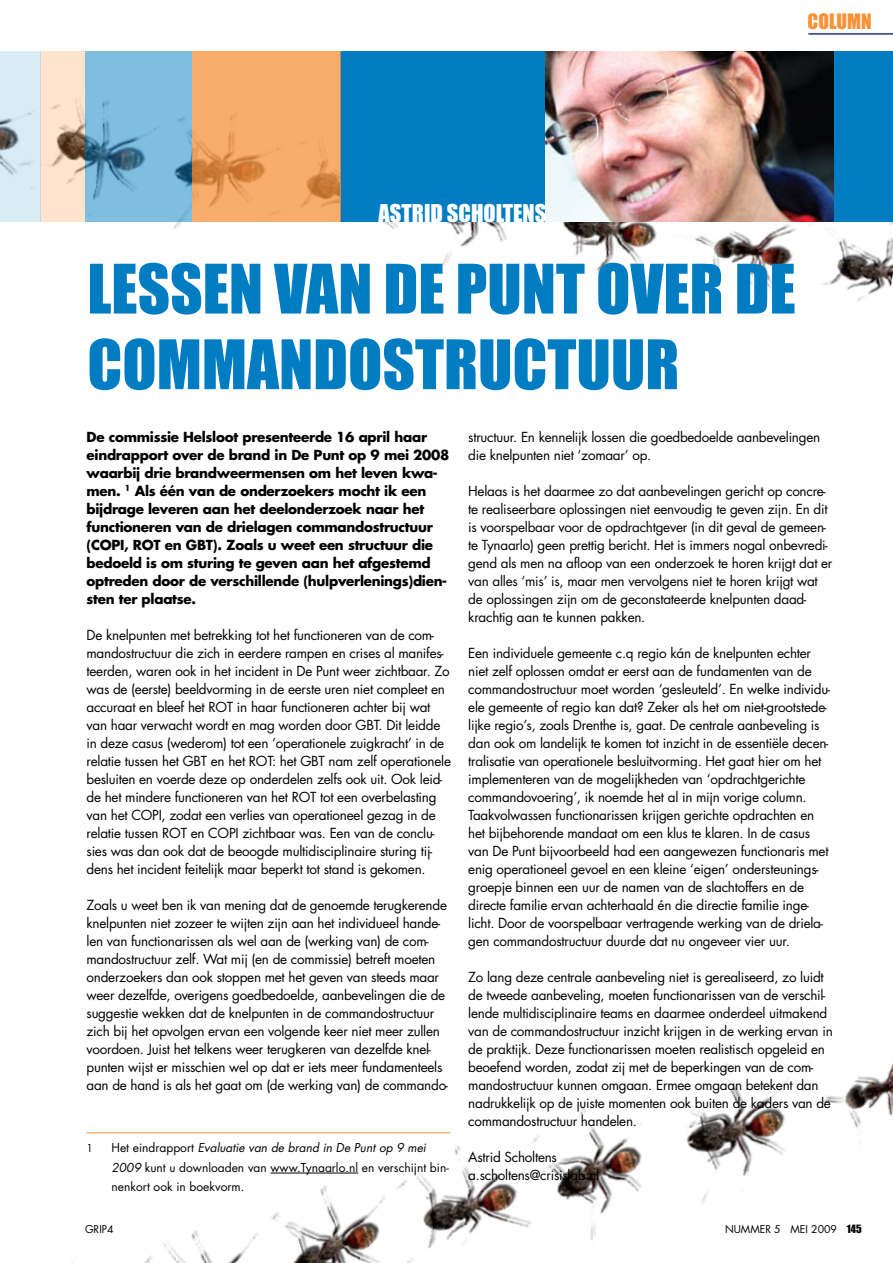
<style>
.page{position:relative;width:893px;height:1263px;background:#fff}
.page>*{position:absolute;margin:0;border:0;box-sizing:border-box;transform-origin:0 0}
.t1{font:63px/75.6px "Impact";color:#007dc2}
.t2{font:22.5px "Impact";color:#fff}
.t3{font:19.5px "Impact";color:#f79239}
.t4{font:13.5px/18px "Futura Std";letter-spacing:-.02em;color:#000}
.t5{font:700 13.5px/18px "Futura Std";letter-spacing:-.02em;color:#000}
.t6{font:12px/19.5px "Futura Std";color:#000}
.t7{font:10.5px "Futura Std";color:#000}
.s1{font-style:italic}
.s2{font-family:"Impact"}
</style>
<div class="page">
<img style="left:71px;top:1063px;width:821px;height:200px">
<img style="left:0;top:221px;width:892px;height:80px">
<hr style="left:87px;top:1132px;width:363px;height:1px;background:#f79239">
<hr style="left:270px;top:1173px;width:88px;height:1px;background:#000">
<hr style="left:808px;top:33px;width:84px;height:2px;background:#233289">
<div style="left:340px;top:51px;width:552px;height:170px;background:#007dc2"></div>
<svg style="left:192px;top:51px;width:148px;height:170px;background:#f3a764"></svg>
<svg style="left:85px;top:51px;width:107px;height:170px;background:#77b4d6"></svg>
<svg style="left:40px;top:51px;width:45px;height:170px;background:#edd4be"></svg>
<svg style="left:0;top:51px;width:40px;height:170px;background:#d0e2eb"></svg>
<img style="left:545px;top:51px;width:288px;height:170px">
<h3 class="t3" style="left:808px;top:9px;width:66px">COLUMN</h3>
<h2 class="t2" style="left:378px;top:199px;width:169px">ASTRID SCHOLTENS</h2>
<h1 class="t1" style="left:87px;top:251px;width:710px">LESSEN VAN DE PUNT OVER DE<br>COMMANDOSTRUCTUUR</h1>
<p class="t5" style="left:87px;top:427px;width:364px">De commissie Helsloot presenteerde 16 april haar eindrapport over de brand in De Punt op 9 mei 2008 waarbij drie brandweermensen om het leven kwa&shy;men. <sup>1</sup> Als één van de onderzoekers mocht ik een bijdrage leveren aan het deelonderzoek naar het functioneren van de drielagen commandostructuur (COPI, ROT en GBT). Zoals u weet een structuur die bedoeld is om sturing te geven aan het afgestemd optreden door de verschillende (hulpverlenings)dien&shy;sten ter plaatse.</p>
<p class="t4" style="left:87px;top:626px;width:366px">De knelpunten met betrekking tot het functioneren van de com&shy;mandostructuur die zich in eerdere rampen en crises al manifes&shy;teerden, waren ook in het incident in De Punt weer zichtbaar. Zo was de (eerste) beeldvorming in de eerste uren niet compleet en accuraat en bleef het ROT in haar functioneren achter bij wat van haar verwacht wordt en mag worden door GBT. Dit leidde in deze casus (wederom) tot een ‘operationele zuigkracht’ in de relatie tussen het GBT en het ROT: het GBT nam zelf operationele besluiten en voerde deze op onderdelen zelfs ook uit. Ook leid&shy;de het mindere functioneren van het ROT tot een overbelasting van het COPI, zodat een verlies van operationeel gezag in de relatie tussen ROT en COPI zichtbaar was. Een van de conclu&shy;sies was dan ook dat de beoogde multidisciplinaire sturing tij&shy;dens het incident feitelijk maar beperkt tot stand is gekomen.</p>
<p class="t4" style="left:87px;top:896px;width:363px">Zoals u weet ben ik van mening dat de genoemde terugkerende knelpunten niet zozeer te wijten zijn aan het individueel hande&shy;len van functionarissen als wel aan de (werking van) de com&shy;mandostructuur zelf. Wat mij (en de commissie) betreft moeten onderzoekers dan ook stoppen met het geven van steeds maar weer dezelfde, overigens goedbedoelde, aanbevelingen die de suggestie wekken dat de knelpunten in de commandostructuur zich bij het opvolgen ervan een volgende keer niet meer zullen voordoen. Juist het telkens weer terugkeren van dezelfde knel&shy;punten wijst er misschien wel op dat er iets meer fundamenteels aan de hand is als het gaat om (de werking van) de commando-</p>
<p class="t7" style="left:87px;top:1142px;width:8px">1</p>
<p class="t6" style="left:111px;top:1138px;width:339px">Het eindrapport <span class="s1">Evaluatie van de brand in De Punt op 9 mei<br>2009</span> kunt u downloaden van www.Tynaarlo.nl en verschijnt bin&shy;nenkort ook in boekvorm.</p>
<p class="t4" style="left:468px;top:428px;width:354px">structuur. En kennelijk lossen die goedbedoelde aanbevelingen die knelpunten niet ‘zomaar’ op.</p>
<p class="t4" style="left:468px;top:482px;width:366px">Helaas is het daarmee zo dat aanbevelingen gericht op concre&shy;te realiseerbare oplossingen niet eenvoudig te geven zijn. En dit is voorspelbaar voor de opdrachtgever (in dit geval de gemeen&shy;te Tynaarlo) geen prettig bericht. Het is immers nogal onbevredi&shy;gend als men na afloop van een onderzoek te horen krijgt dat er van alles ‘mis’ is, maar men vervolgens niet te horen krijgt wat de oplossingen zijn om de geconstateerde knelpunten daad&shy;krachtig aan te kunnen pakken.</p>
<p class="t4" style="left:468px;top:644px;width:363px">Een individuele gemeente c.q regio kán de knelpunten echter niet zelf oplossen omdat er eerst aan de fundamenten van de commandostructuur moet worden ‘gesleuteld’. En welke individu&shy;ele gemeente of regio kan dat? Zeker als het om niet-grootstede&shy;lijke regio’s, zoals Drenthe is, gaat. De centrale aanbeveling is dan ook om landelijk te komen tot inzicht in de essentiële decen&shy;tralisatie van operationele besluitvorming. Het gaat hier om het implementeren van de mogelijkheden van ‘opdrachtgerichte commandovoering’, ik noemde het al in mijn vorige column.<br>Taakvolwassen functionarissen krijgen gerichte opdrachten en het bijbehorende mandaat om een klus te klaren. In de casus van De Punt bijvoorbeeld had een aangewezen functionaris met enig operationeel gevoel en een kleine ‘eigen’ ondersteunings&shy;groepje binnen een uur de namen van de slachtoffers en de directe familie ervan achterhaald én die directie familie inge&shy;licht. Door de voorspelbaar vertragende werking van de driela&shy;gen commandostructuur duurde dat nu ongeveer vier uur.</p>
<p class="t4" style="left:468px;top:968px;width:366px">Zo lang deze centrale aanbeveling niet is gerealiseerd, zo luidt de tweede aanbeveling, moeten functionarissen van de verschil&shy;lende multidisciplinaire teams en daarmee onderdeel uitmakend van de commandostructuur inzicht krijgen in de werking ervan in de praktijk. Deze functionarissen moeten realistisch opgeleid en beoefend worden, zodat zij met de beperkingen van de com&shy;mandostructuur kunnen omgaan. Ermee omgaan betekent dan nadrukkelijk op de juiste momenten ook buiten de kaders van de commandostructuur handelen.</p>
<p class="t4" style="left:468px;top:1148px;width:132px">Astrid Scholtens a.scholtens@crisislab.nl</p>
<p class="t7" style="left:85px;top:1223px;width:30px">GRIP4</p>
<p class="t7" style="left:725px;top:1223px;width:138px">NUMMER 5 MEI 2009 <span class="s2">145</span></p>
</div>
